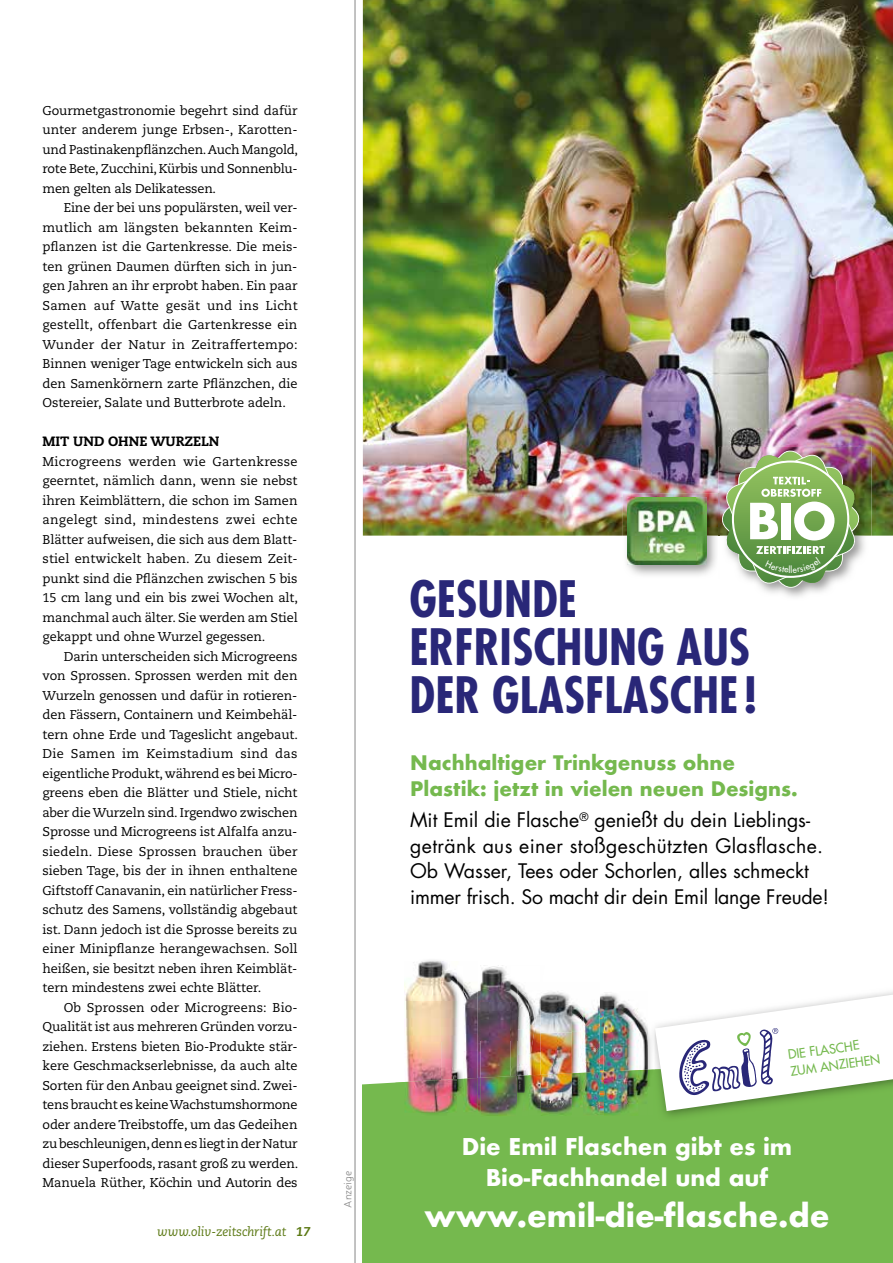
<style>
.page{position:relative;width:893px;height:1263px;background:#fff}
.page>*{position:absolute;margin:0;border:0;box-sizing:border-box;transform-origin:0 0}
.t1{font:700 condensed 48.75px/48.2px "Futura";color:#292778}
.t2{font:700 30.6px "Futura";color:#fff}
.t3{font:700 22.5px/31.5px "Futura";color:#fff;text-align:center}
.t4{font:19.5px/25.5px "Futura";color:#000}
.t5{font:700 19.5px/25.5px "Futura";color:#75b94e}
.t6{font:800 13.5px "Caecilia LT Std";letter-spacing:-.005em;color:#000}
.t7{font:12.75px/19.5px "Caecilia LT Std";letter-spacing:-.005em;color:#000;text-align:justify}
.t8{font:italic 12.75px "Caecilia LT Std";letter-spacing:-.005em;color:#5b7813}
.t9{font:12.75px/17px "Futura";color:#75b94e}
.t10{font:300 10.5px "Neris";color:#878787}
.s1{font-weight:800}
</style>
<div class="page">
<hr style="left:355px;top:0;width:1px;height:1263px;background:#878787">
<img style="left:363px;top:0;width:530px;height:536px">
<div style="left:363px;top:1082px;width:530px;height:181px;background:#75b94e"></div>
<img style="left:648px;top:1069px;width:245px;height:52px">
<svg style="left:655px;top:995px;width:238px;height:116px"></svg>
<img style="left:623px;top:493px;width:94px;height:82px">
<img style="left:627px;top:497px;width:79px;height:68px">
<img style="left:718px;top:447px;width:154px;height:150px">
<img style="left:426px;top:960px;width:12px;height:1px">
<img style="left:405px;top:1080px;width:52px;height:35px">
<img style="left:395px;top:982px;width:10px;height:130px">
<img style="left:405px;top:961px;width:52px;height:40px">
<img style="left:405px;top:1001px;width:52px;height:41px">
<img style="left:405px;top:1042px;width:36px;height:40px">
<img style="left:441px;top:1042px;width:16px;height:38px">
<img style="left:457px;top:1115px;width:191px;height:2px">
<svg style="left:457px;top:1112px;width:7px;height:3px"></svg>
<img style="left:457px;top:976px;width:7px;height:136px">
<img style="left:481px;top:965px;width:36px;height:37px">
<img style="left:481px;top:1002px;width:36px;height:38px">
<img style="left:481px;top:1040px;width:29px;height:35px">
<img style="left:510px;top:1040px;width:7px;height:35px">
<img style="left:464px;top:1075px;width:57px;height:41px">
<img style="left:464px;top:982px;width:17px;height:133px">
<img style="left:464px;top:1078px;width:14px;height:34px">
<img style="left:541px;top:991px;width:31px;height:81px">
<img style="left:521px;top:1076px;width:8px;height:40px">
<img style="left:517px;top:984px;width:12px;height:45px">
<img style="left:517px;top:1029px;width:12px;height:47px">
<img style="left:541px;top:1072px;width:63px;height:44px">
<img style="left:529px;top:1066px;width:12px;height:50px">
<img style="left:529px;top:997px;width:12px;height:69px">
<img style="left:648px;top:1033px;width:6px;height:84px">
<img style="left:572px;top:1003px;width:11px;height:29px">
<svg style="left:572px;top:1116px;width:28px;height:1px"></svg>
<img style="left:572px;top:1032px;width:11px;height:41px">
<img style="left:583px;top:993px;width:65px;height:80px">
<img style="left:604px;top:1070px;width:44px;height:46px">
<img style="left:648px;top:1032px;width:5px;height:84px">
<img style="left:583px;top:1072px;width:17px;height:44px">
<img style="left:717px;top:451px;width:147px;height:141px">
<p class="t7" style="left:43px;top:101px;width:257px">Gourmetgastronomie begehrt sind dafür unter anderem junge Erbsen-, Karotten&shy;und Pastinakenpflänzchen. Auch Mangold, rote Bete, Zucchini, Kürbis und Sonnenblu&shy;men gelten als Delikatessen.</p>
<p class="t7" style="left:43px;top:198px;width:257px;text-indent:21px">Eine der bei uns populärsten, weil ver&shy;mutlich am längsten bekannten Keim&shy;pflanzen ist die Gartenkresse. Die meis&shy;ten grünen Daumen dürften sich in jun&shy;gen Jahren an ihr erprobt haben. Ein paar Samen auf Watte gesät und ins Licht gestellt, offenbart die Gartenkresse ein Wunder der Natur in Zeitraffertempo:<br>Binnen weniger Tage entwickeln sich aus den Samenkörnern zarte Pflänzchen, die Ostereier, Salate und Butterbrote adeln.</p>
<p class="t6" style="left:43px;top:433px;width:178px">MIT UND OHNE WURZELN</p>
<p class="t7" style="left:43px;top:452px;width:257px">Microgreens werden wie Gartenkresse geerntet, nämlich dann, wenn sie nebst ihren Keimblättern, die schon im Samen angelegt sind, mindestens zwei echte Blätter aufweisen, die sich aus dem Blatt&shy;stiel entwickelt haben. Zu diesem Zeit&shy;punkt sind die Pflänzchen zwischen 5 bis 15 cm lang und ein bis zwei Wochen alt, manchmal auch älter. Sie werden am Stiel gekappt und ohne Wurzel gegessen.</p>
<p class="t7" style="left:43px;top:647px;width:257px;text-align:left;text-indent:21px">Darin unterscheiden sich Microgreens von Sprossen. Sprossen werden mit den Wurzeln genossen und dafür in rotieren&shy;den Fässern, Containern und Keimbehäl&shy;tern ohne Erde und Tageslicht angebaut.<br>Die Samen im Keimstadium sind das eigentliche Produkt, während es bei Micro&shy;greens eben die Blätter und Stiele, nicht aber die Wurzeln sind. Irgendwo zwischen Sprosse und Microgreens ist Alfalfa anzu&shy;siedeln. Diese Sprossen brauchen über sieben Tage, bis der in ihnen enthaltene Giftstoff Canavanin, ein natürlicher Fress&shy;schutz des Samens, vollständig abgebaut ist. Dann jedoch ist die Sprosse bereits zu einer Minipflanze herangewachsen. Soll heißen, sie besitzt neben ihren Keimblät&shy;tern mindestens zwei echte Blätter.</p>
<p class="t7" style="left:43px;top:998px;width:257px;text-indent:21px">Ob Sprossen oder Microgreens: Bio-Qualität ist aus mehreren Gründen vorzu&shy;ziehen. Erstens bieten Bio-Produkte stär&shy;kere Geschmackserlebnisse, da auch alte Sorten für den Anbau geeignet sind. Zwei&shy;tens braucht es keine Wachstumshormone oder andere Treibstoffe, um das Gedeihen zu beschleunigen, denn es liegt in der Natur dieser Superfoods, rasant groß zu werden.<br>Manuela Rüther, Köchin und Autorin des</p>
<p class="t8" style="left:157px;top:1225px;width:155px">www.oliv-zeitschrift.at <span class="s1">17</span></p>
<p class="t10" style="left:341px;top:1208px;width:38px;rotate:-90deg">Anzeige</p>
<h1 class="t1" style="left:409px;top:574px;width:348px">GESUNDE<br>ERFRISCHUNG AUS<br>DER GLASFLASCHE !</h1>
<h3 class="t5" style="left:410px;top:750px;width:389px">Nachhaltiger Trinkgenuss ohne<br>Plastik: jetzt in vielen neuen Designs.</h3>
<h3 class="t4" style="left:410px;top:807px;width:420px">Mit Emil die Flasche<sup>®</sup> genießt du dein Lieblings&shy;getränk aus einer stoßgeschützten Glasflasche.<br>Ob Wasser, Tees oder Schorlen, alles schmeckt immer frisch. So macht dir dein Emil lange Freude!</h3>
<p class="t9" style="left:787px;top:1046px;width:92px;rotate:-8deg">DIE FLASCHE<br>ZUM ANZIEHEN</p>
<h3 class="t3" style="left:462px;top:1131px;width:332px">Die Emil Flaschen gibt es im<br>Bio-Fachhandel und auf</h3>
<h2 class="t2" style="left:424px;top:1193px;width:407px">www.emil-die-flasche.de</h2>
</div>
